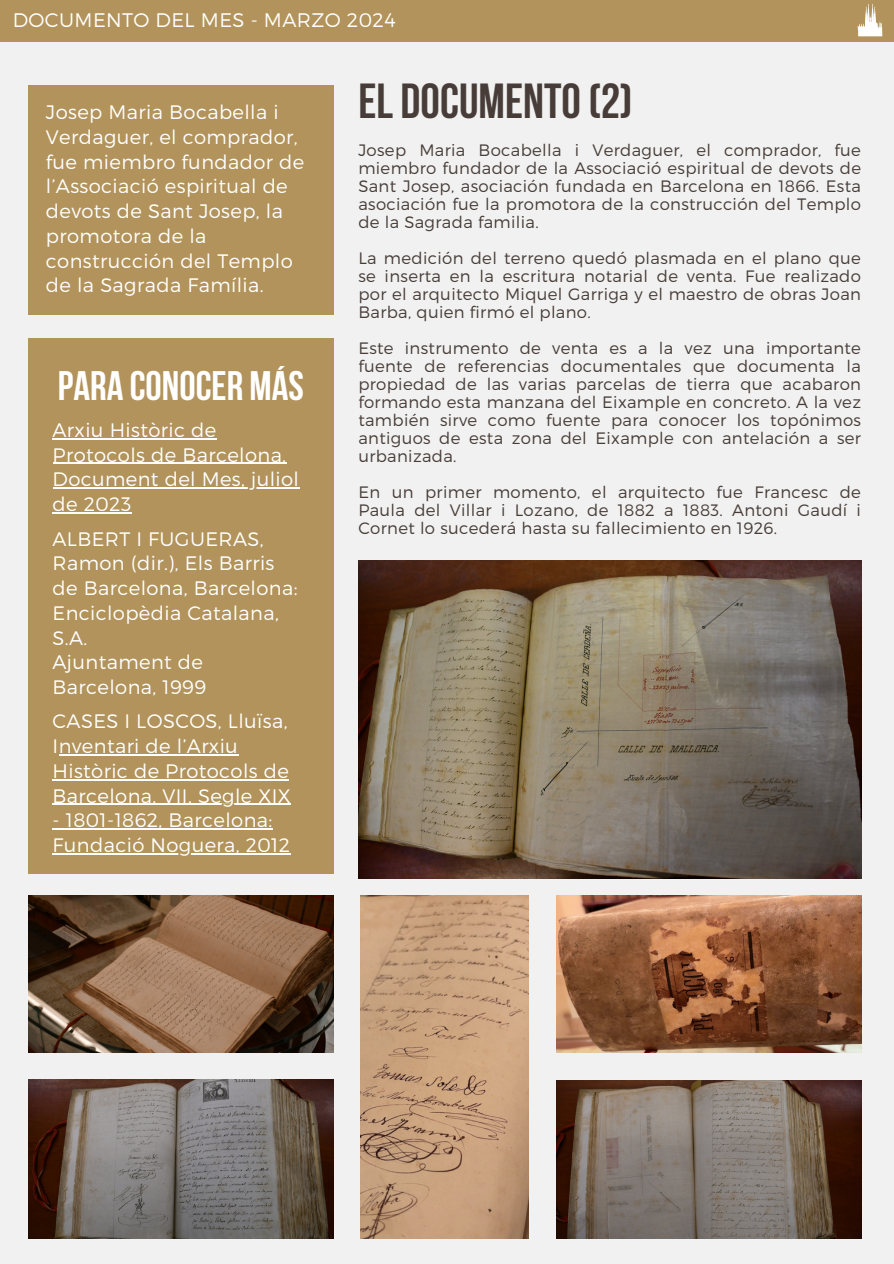
<style>
.page{position:relative;width:894px;height:1264px;background:#fff}
.page>*{position:absolute;margin:0;border:0;box-sizing:border-box;transform-origin:0 0}
.t1{font:700 49.05px "Bebas Neue";color:#473c38}
.t2{font:700 41.1px "Bebas Neue";color:#fff}
.t3{font:300 19.65px "Montserrat";letter-spacing:.02em;color:#fff}
.t4{font:300 19.5px/24.8px "Montserrat";letter-spacing:.02em;color:#fff}
.t5{font:300 16.5px/18px "Montserrat";letter-spacing:.02em;color:#473c38;text-align:justify}
</style>
<div class="page">
<div style="left:0;top:0;width:893px;height:1263px;background:#f0f1f0"></div>
<div style="left:0;top:0;width:893px;height:42px;background:#b2935b"></div>
<div style="left:28px;top:85px;width:305px;height:229px;background:#b2935b"></div>
<div style="left:28px;top:338px;width:305px;height:535px;background:#b2935b"></div>
<img style="left:358px;top:560px;width:503px;height:318px">
<img style="left:28px;top:1079px;width:305px;height:158px">
<img style="left:28px;top:895px;width:305px;height:157px">
<img style="left:556px;top:895px;width:304px;height:157px">
<img style="left:556px;top:1080px;width:304px;height:157px">
<img style="left:360px;top:895px;width:168px;height:342px">
<hr style="left:53px;top:438px;width:163px;height:1px;background:#fff">
<hr style="left:53px;top:463px;width:233px;height:1px;background:#fff">
<hr style="left:53px;top:487px;width:246px;height:1px;background:#fff">
<hr style="left:53px;top:512px;width:79px;height:1px;background:#fff">
<hr style="left:59px;top:754px;width:179px;height:1px;background:#fff">
<hr style="left:53px;top:779px;width:236px;height:1px;background:#fff">
<hr style="left:53px;top:803px;width:238px;height:2px;background:#fff">
<hr style="left:53px;top:828px;width:220px;height:1px;background:#fff">
<hr style="left:53px;top:853px;width:237px;height:1px;background:#fff">
<svg style="left:857px;top:4px;width:25px;height:32px"></svg>
<h4 class="t3" style="left:13px;top:7px;width:384px">DOCUMENTO DEL MES - MARZO 2024</h4>
<h3 class="t4" style="left:46px;top:99px;width:260px">Josep Maria Bocabella i<br>Verdaguer, el comprador, fue miembro fundador de l’Associació espiritual de devots de Sant Josep, la promotora de la construcción del Templo de la Sagrada Família.</h3>
<p class="t2" style="left:58px;top:369px;width:248px">PARA CONOCER MÁS</p>
<p class="t4" style="left:53px;top:416px;width:235px">Arxiu Històric de<br>Protocols de Barcelona,</p>
<p class="t4" style="left:53px;top:466px;width:248px">Document del Mes, juliol de 2023</p>
<p class="t4" style="left:53px;top:525px;width:246px">ALBERT I FUGUERAS,<br>Ramon (dir.), Els Barris de Barcelona, Barcelona:<br>Enciclopèdia Catalana,<br>S.A.<br>Ajuntament de<br>Barcelona, 1999</p>
<p class="t4" style="left:53px;top:708px;width:240px">CASES I LOSCOS, Lluïsa,<br>Inventari de l’Arxiu<br>Històric de Protocols de<br>Barcelona. VII. Segle XIX</p>
<p class="t4" style="left:53px;top:807px;width:239px">- 1801-1862, Barcelona:<br>Fundació Noguera, 2012</p>
<h1 class="t1" style="left:358px;top:81px;width:276px">EL DOCUMENTO(2)</h1>
<h4 class="t5" style="left:358px;top:140px;width:504px">Josep Maria Bocabella i Verdaguer, el comprador, fue miembro fundador de la Associació espiritual de devots de Sant Josep, asociación fundada en Barcelona en 1866. Esta asociación fue la promotora de la construcción del Templo de la Sagrada familia.</h4>
<h2 class="t5" style="left:358px;top:248px;width:504px">La medición del terreno quedó plasmada en el plano que se inserta en la escritura notarial de venta. Fue realizado por el arquitecto Miquel Garriga y el maestro de obras Joan Barba, quien firmó el plano.</h2>
<h4 class="t5" style="left:358px;top:338px;width:504px">Este instrumento de venta es a la vez una importante fuente de referencias documentales que documenta la propiedad de las varias parcelas de tierra que acabaron formando esta manzana del Eixample en concreto. A la vez también sirve como fuente para conocer los topónimos antiguos de esta zona del Eixample con antelación a ser urbanizada.</h4>
<h4 class="t5" style="left:358px;top:482px;width:504px">En un primer momento, el arquitecto fue Francesc de Paula del Villar i Lozano, de 1882 a 1883. Antoni Gaudí i Cornet lo sucederá hasta su fallecimiento en 1926.</h4>
</div>
